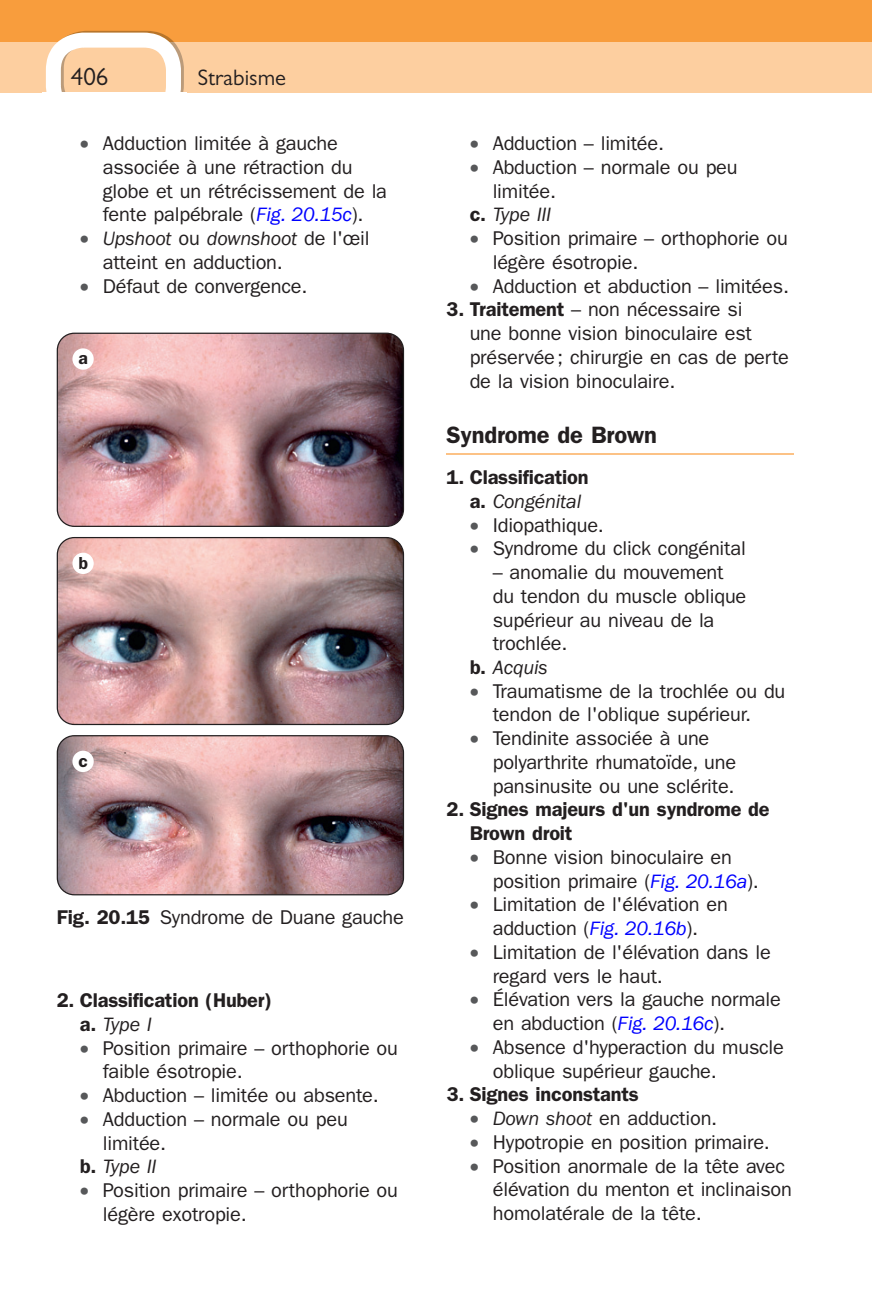
<style>
.page{position:relative;width:872px;height:1304px;background:#fff}
.page>*{position:absolute;margin:0;border:0;box-sizing:border-box;transform-origin:0 0}
.t1{font:25px "Gill Sans";color:#231f20}
.t2{font:600 23.75px "Franklin Gothic";letter-spacing:-.01em;color:#231f20}
.t3{font:22.5px "Gill Sans";color:#231f20}
.t4{font:20px/23.8px "Franklin Gothic";letter-spacing:-.01em;color:#231f20}
.t5{font:600 20px/23.8px "Franklin Gothic";letter-spacing:-.01em;color:#231f20}
.t6{font:italic 20px "Franklin Gothic";letter-spacing:-.01em;color:#231f20}
.t7{font:600 17.5px "Franklin Gothic";color:#231f20}
.s1{color:#57585a}
.s2{font-style:italic;color:#00f}
.s3{font-style:italic}
.s4{font-weight:600}
.s5{font-weight:400;font-style:italic}
.s6{font-weight:600;font-style:normal}
</style>
<div class="page">
<div style="left:0;top:0;width:872px;height:92px;background:#f89d3d"></div>
<div style="left:0;top:42px;width:872px;height:50px;background:#fdcfa0"></div>
<svg style="left:46px;top:31px;width:138px;height:61px"></svg>
<hr style="left:446px;top:453px;width:348px;height:2px;background:#fcc286">
<img style="left:57px;top:333px;width:346px;height:193px">
<div style="left:57px;top:333px;width:347px;height:194px;border:1px solid #231f20;border-radius:17px"></div>
<img style="left:57px;top:538px;width:346px;height:186px">
<div style="left:57px;top:537px;width:347px;height:188px;border:1px solid #231f20;border-radius:17px"></div>
<img style="left:57px;top:736px;width:346px;height:159px">
<div style="left:57px;top:735px;width:347px;height:160px;border:1px solid #231f20;border-radius:17px"></div>
<div style="left:72px;top:348px;width:22px;height:22px;background:#fff;border-radius:50%"></div>
<div style="left:72px;top:553px;width:22px;height:21px;background:#fff;border-radius:50%"></div>
<div style="left:72px;top:751px;width:22px;height:21px;background:#fff;border-radius:50%"></div>
<p class="t1" style="left:71px;top:62px;width:39px">406</p>
<p class="t3" style="left:198px;top:65px;width:90px">Strabisme</p>
<p class="t4" style="left:103px;top:132px;width:286px;text-indent:-23px"><span class="s1">•</span> Adduction limitée à gauche associée à une rétraction du globe et un rétrécissement de la fente palpébrale ( <span class="s2">Fig. 20.15c</span> ).</p>
<p class="t4" style="left:103px;top:227px;width:268px;text-indent:-23px"><span class="s1">•</span> <span class="s3">Upshoot</span> ou <span class="s3">downshoot</span> de l'œil atteint en adduction.</p>
<p class="t4" style="left:80px;top:274px;width:229px"><span class="s1">•</span> Défaut de convergence.</p>
<p class="t7" style="left:78px;top:348px;width:11px">a</p>
<p class="t7" style="left:78px;top:552px;width:11px">b</p>
<p class="t7" style="left:78px;top:750px;width:11px">c</p>
<p class="t4" style="left:57px;top:905px;width:349px"><span class="s4">Fig. 20.15</span> Syndrome de Duane gauche</p>
<p class="t5" style="left:80px;top:988px;width:194px;text-indent:-23px">2. Classification (Huber) a. <span class="s5">Type I</span></p>
<p class="t4" style="left:103px;top:1036px;width:297px;text-indent:-23px"><span class="s1">•</span> Position primaire – orthophorie ou faible ésotropie.</p>
<p class="t4" style="left:80px;top:1084px;width:301px"><span class="s1">•</span> Abduction – limitée ou absente.</p>
<p class="t4" style="left:80px;top:1107px;width:269px"><span class="s1">•</span> Adduction – normale ou peu</p>
<p class="t4" style="left:103px;top:1131px;width:65px">limitée.</p>
<p class="t6" style="left:80px;top:1156px;width:78px"><span class="s6">b.</span> Type II</p>
<p class="t4" style="left:103px;top:1179px;width:297px;text-indent:-23px"><span class="s1">•</span> Position primaire – orthophorie ou légère exotropie.</p>
<p class="t4" style="left:469px;top:132px;width:196px"><span class="s1">•</span> Adduction – limitée.</p>
<p class="t4" style="left:469px;top:155px;width:269px"><span class="s1">•</span> Abduction – normale ou peu</p>
<p class="t4" style="left:493px;top:179px;width:65px">limitée.</p>
<p class="t6" style="left:469px;top:204px;width:83px"><span class="s6">c.</span> Type III</p>
<p class="t4" style="left:493px;top:227px;width:297px;text-indent:-23px"><span class="s1">•</span> Position primaire – orthophorie ou légère ésotropie.</p>
<p class="t4" style="left:470px;top:274px;width:321px"><span class="s1">•</span> Adduction et abduction – limitées.</p>
<p class="t4" style="left:469px;top:298px;width:321px;text-indent:-23px"><span class="s4">3. Traitement</span> – non nécessaire si<br>une bonne vision binoculaire est préservée ; chirurgie en cas de perte de la vision binoculaire.</p>
<p class="t2" style="left:446px;top:421px;width:212px">Syndrome de Brown</p>
<p class="t5" style="left:469px;top:465px;width:121px;text-indent:-23px">1. Classification a. <span class="s5">Congénital</span></p>
<p class="t4" style="left:469px;top:513px;width:136px"><span class="s1">•</span> Idiopathique.</p>
<p class="t4" style="left:469px;top:537px;width:278px"><span class="s1">•</span> Syndrome du click congénital</p>
<p class="t4" style="left:493px;top:560px;width:232px">– anomalie du mouvement</p>
<p class="t4" style="left:493px;top:584px;width:255px">du tendon du muscle oblique</p>
<p class="t4" style="left:493px;top:608px;width:223px">supérieur au niveau de la</p>
<p class="t4" style="left:493px;top:632px;width:76px">trochlée.</p>
<p class="t6" style="left:469px;top:656px;width:80px"><span class="s6">b.</span> Acquis</p>
<p class="t4" style="left:469px;top:679px;width:317px;text-align:center"><span class="s1">•</span> Traumatisme de la trochlée ou du tendon de l'oblique supérieur.</p>
<p class="t4" style="left:493px;top:727px;width:245px;text-indent:-23px"><span class="s1">•</span> Tendinite associée à une polyarthrite rhumatoïde, une pansinusite ou une sclérite.</p>
<p class="t5" style="left:470px;top:798px;width:301px;text-indent:-23px">2. Signes majeurs d'un syndrome de<br>Brown droit</p>
<p class="t4" style="left:493px;top:845px;width:268px;text-indent:-23px"><span class="s1">•</span> Bonne vision binoculaire en position primaire ( <span class="s2">Fig. 20.16a</span> ).</p>
<p class="t4" style="left:470px;top:893px;width:260px;text-align:center"><span class="s1">•</span> Limitation de l'élévation en adduction ( <span class="s2">Fig. 20.16b</span> ).</p>
<p class="t4" style="left:493px;top:940px;width:279px;text-indent:-23px"><span class="s1">•</span> Limitation de l'élévation dans le regard vers le haut.</p>
<p class="t4" style="left:493px;top:988px;width:289px;text-indent:-23px"><span class="s1">•</span> Élévation vers la gauche normale en abduction ( <span class="s2">Fig. 20.16c</span> ).</p>
<p class="t4" style="left:493px;top:1035px;width:293px;text-indent:-23px"><span class="s1">•</span> Absence d'hyperaction du muscle oblique supérieur gauche.</p>
<p class="t5" style="left:447px;top:1083px;width:194px">3. Signes inconstants</p>
<p class="t4" style="left:470px;top:1107px;width:249px"><span class="s1">•</span> <span class="s3">Down shoot</span> en adduction.</p>
<p class="t4" style="left:470px;top:1130px;width:302px"><span class="s1">•</span> Hypotropie en position primaire.</p>
<p class="t4" style="left:493px;top:1154px;width:300px;text-indent:-23px"><span class="s1">•</span> Position anormale de la tête avec élévation du menton et inclinaison homolatérale de la tête.</p>
</div>
